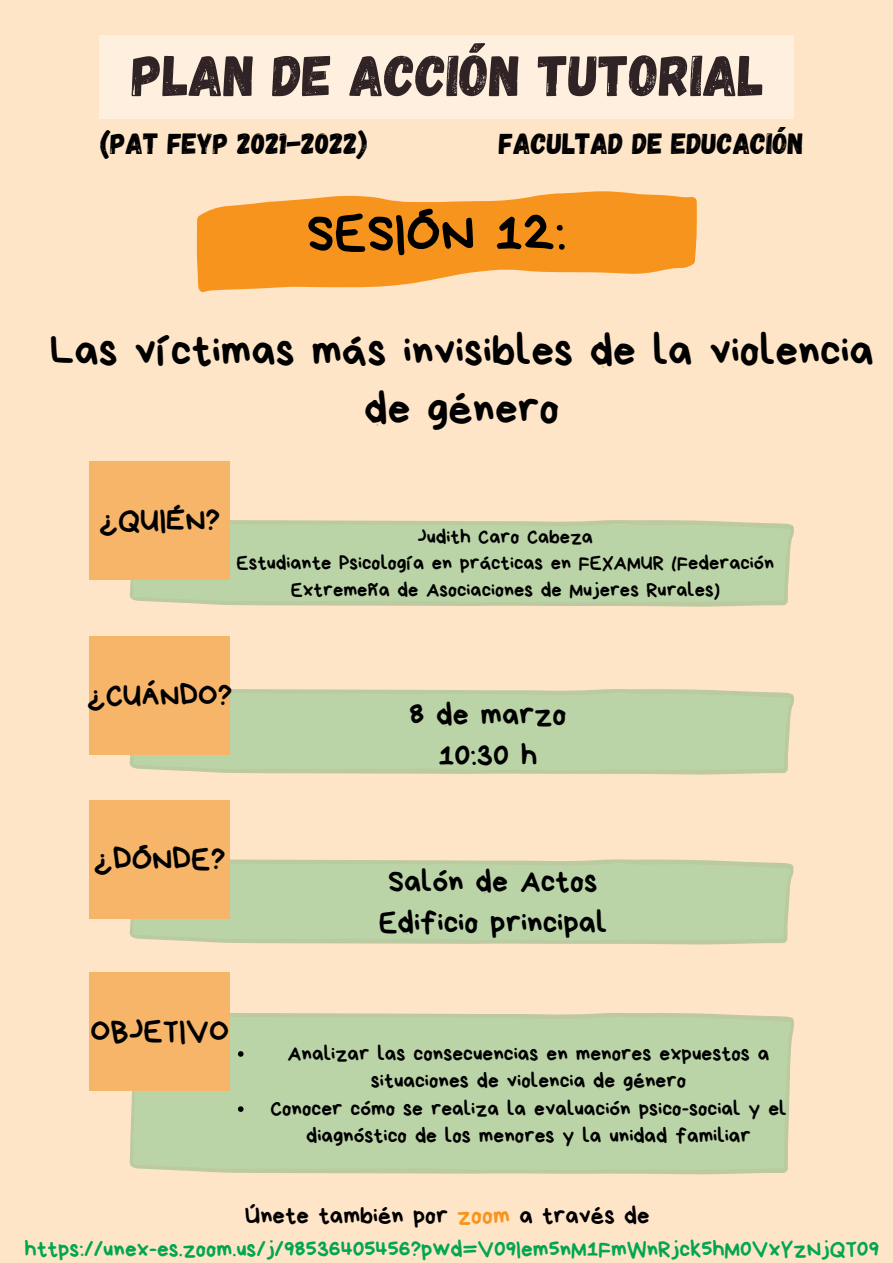
<style>
.page{position:relative;width:893px;height:1263px;background:#ffe5c7}
.page>*{position:absolute;margin:0;border:0;box-sizing:border-box;transform-origin:0 0}
.t1{font:57.75px "Gagalin";color:#2f2325}
.t2{font:54.97px "Bryndan Write";color:#000}
.t3{font:44.85px/58px "Bryndan Write";color:#000;text-align:center}
.t4{font:32.55px "Bryndan Write";color:#000}
.t5{font:31.95px "Bryndan Write";color:#000}
.t6{font:31.72px "Bryndan Write";color:#000}
.t7{font:29.25px "Gagalin";color:#000}
.t8{font:24.75px "Bryndan Write";color:#000}
.t9{font:23.25px "Bryndan Write";color:#00a651}
.t10{font:21.38px/27.6px "Bryndan Write";color:#000;text-align:center}
.t11{font:20.48px/26.5px "Bryndan Write";color:#000;text-align:center}
.s1{color:#f7941d}
</style>
<div class="page">
<svg style="left:130px;top:859px;width:663px;height:85px;background:#bdd3a7"></svg>
<svg style="left:197px;top:191px;width:500px;height:101px;fill:#f7941d"></svg>
<svg style="left:130px;top:520px;width:664px;height:87px;background:#bdd3a7"></svg>
<div style="left:89px;top:461px;width:141px;height:118px;background:#f6b569"></div>
<svg style="left:130px;top:689px;width:664px;height:85px;background:#bcd3a7"></svg>
<div style="left:89px;top:636px;width:141px;height:119px;background:#f6b569"></div>
<div style="left:89px;top:800px;width:141px;height:118px;background:#f6b569"></div>
<svg style="left:130px;top:1013px;width:664px;height:161px;background:#bcd3a6"></svg>
<svg style="left:238px;top:1051px;width:5px;height:6px"></svg>
<svg style="left:238px;top:1106px;width:5px;height:6px"></svg>
<div style="left:89px;top:972px;width:141px;height:118px;background:#f6b569"></div>
<div style="left:99px;top:36px;width:695px;height:83px;background:#ffefde"></div>
<p class="t1" style="left:132px;top:38px;width:633px">PLAN DE ACCIÓN TUTORIAL</p>
<p class="t7" style="left:100px;top:125px;width:269px">(PAT FEYP 2021-2022)</p>
<p class="t7" style="left:499px;top:125px;width:306px">FACULTAD DE EDUCACIÓN</p>
<p class="t2" style="left:307px;top:205px;width:261px">SESIÓN 12:</p>
<p class="t3" style="left:50px;top:322px;width:825px">Las víctimas más invisibles de la violencia de género</p>
<p class="t4" style="left:99px;top:504px;width:122px">¿QUIÉN?</p>
<p class="t11" style="left:417px;top:523px;width:177px">Judith Caro Cabeza</p>
<p class="t11" style="left:236px;top:550px;width:539px">Estudiante Psicología en prácticas en FEXAMUR (Federación<br>Extremeña de Asociaciones de Mujeres Rurales)</p>
<p class="t5" style="left:87px;top:680px;width:146px">¿CUÁNDO?</p>
<p class="t4" style="left:94px;top:843px;width:133px">¿DÓNDE?</p>
<p class="t4" style="left:90px;top:1015px;width:140px">OBJETIVO</p>
<p class="t6" style="left:409px;top:699px;width:159px">8 de marzo</p>
<p class="t6" style="left:438px;top:740px;width:100px">10:30 h</p>
<p class="t6" style="left:388px;top:866px;width:211px">Salón de Actos</p>
<p class="t6" style="left:379px;top:906px;width:230px">Edificio principal</p>
<p class="t10" style="left:288px;top:1039px;width:483px">Analizar las consecuencias en menores expuestos a situaciones de violencia de género</p>
<p class="t10" style="left:270px;top:1094px;width:517px">Conocer cómo se realiza la evaluación psico-social y el diagnóstico de los menores y la unidad familiar</p>
<p class="t8" style="left:245px;top:1203px;width:406px">Únete también por <span class="s1">zoom</span> a través de</p>
<p class="t9" style="left:25px;top:1237px;width:856px">https://unex-es.zoom.us/j/98536405456?pwd=V09Iem5nM1FmWnRjck5hM0VxYzNjQT09</p>
</div>
